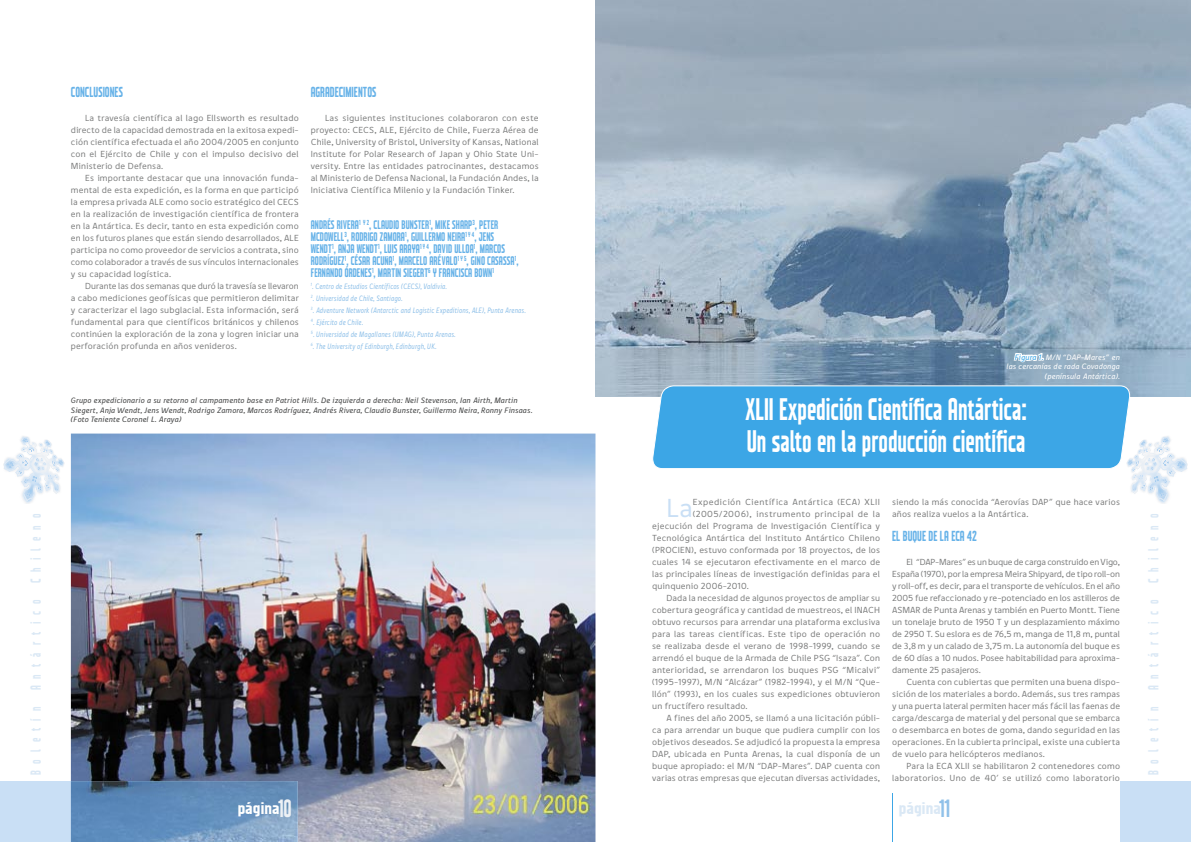
<style>
.page{position:relative;width:1191px;height:842px;background:#fff}
.page>*{position:absolute;margin:0;border:0;box-sizing:border-box;transform-origin:0 0}
.t1{font:30px/32px "TCL355";color:#fff}
.t2{font:26.6px "Digna";color:#c9dff5}
.t3{font:16px "TCL355";letter-spacing:-.005em;color:#dae8f5;scale:1.5 1}
.t4{font:16px "TCL355";letter-spacing:-.005em;color:#fff;scale:1.5 1}
.t5{font:14px "TCL355";letter-spacing:.505em;color:#dae8f5}
.t6{font:14px "TCL355";color:#66b2e8}
.t7{font:12px/12px "TCL355";color:#66b2e8}
.t8{font:9px/12px "Digna";letter-spacing:.015em;color:#7b7c7c;text-align:justify}
.t9{font:9px "Digna";letter-spacing:.035em;color:#7b7c7c}
.t10{font:9px "Digna";letter-spacing:.045em;color:#7b7c7c}
.t11{font:italic 8px/9.6px "Digna";letter-spacing:.005em;color:#474848}
.t12{font:italic 8px "Digna";color:#90c1e9;scale:.8 1}
.t13{font:italic 8px/9.6px "Digna";color:#fff;text-align:right}
.s1{font-size:24px;color:#edf1f5}
.s2{color:#3ca6e6}
.s3{font-size:24px;color:#90c1e9}
</style>
<div class="page">
<img style="left:3px;top:434px;width:68px;height:70px">
<div style="left:0;top:781px;width:71px;height:61px;background:#c9dff5"></div>
<img style="left:1131px;top:436px;width:57px;height:68px">
<div style="left:1120px;top:781px;width:71px;height:61px;background:#c9dff5"></div>
<hr style="left:892px;top:793px;width:1px;height:49px;background:#3ca6e6">
<img style="left:71px;top:434px;width:524px;height:408px">
<img style="left:71px;top:781px;width:227px;height:61px">
<img style="left:595px;top:0;width:596px;height:397px">
<div style="left:652px;top:385px;width:478px;height:84px;background:#3ca6e6"></div>
<svg style="left:1012px;top:351px;width:32px;height:25px"></svg>
<h3 class="t6" style="left:71px;top:84px;width:54px">CONCLUSIONES</h3>
<p class="t8" style="left:71px;top:112px;width:229px;text-indent:14px">La travesía científica al lago Ellsworth es resultado directo de la capacidad demostrada en la exitosa expedi&shy;ción científica efectuada el año 2004/2005 en conjunto con el Ejército de Chile y con el impulso decisivo del Ministerio de Defensa.</p>
<p class="t8" style="left:71px;top:172px;width:229px;text-indent:14px">Es importante destacar que una innovación funda&shy;mental de esta expedición, es la forma en que participó la empresa privada ALE como socio estratégico del CECS en la realización de investigación científica de frontera en la Antártica. Es decir, tanto en esta expedición como en los futuros planes que están siendo desarrollados, ALE participa no como proveedor de servicios a contrata, sino como colaborador a través de sus vínculos internacionales y su capacidad logística.</p>
<p class="t8" style="left:71px;top:280px;width:229px;text-indent:14px">Durante las dos semanas que duró la travesía se llevaron a cabo mediciones geofísicas que permitieron delimitar y caracterizar el lago subglacial. Esta información, será fundamental para que científicos británicos y chilenos continúen la exploración de la zona y logren iniciar una perforación profunda en años venideros.</p>
<h3 class="t6" style="left:311px;top:84px;width:67px">AGRADECIMIENTOS</h3>
<p class="t8" style="left:311px;top:112px;width:229px;text-indent:14px">Las siguientes instituciones colaboraron con este proyecto: CECS, ALE, Ejército de Chile, Fuerza Aérea de Chile, University of Bristol, University of Kansas, National Institute for Polar Research of Japan y Ohio State Uni&shy;versity. Entre las entidades patrocinantes, destacamos al Ministerio de Defensa Nacional, la Fundación Andes, la Iniciativa Científica Milenio y la Fundación Tinker.</p>
<p class="t7" style="left:311px;top:218px;width:209px">ANDRÉS RIVERA<sup>1</sup> <sup>Y</sup> <sup>2</sup>, CLAUDIO BUNSTER<sup>1</sup>, MIKE SHARP<sup>3</sup>, PETER MCDOWELL<sup>3</sup>, RODRIGO ZAMORA<sup>1</sup>, GUILLERMO NEIRA<sup>1</sup> <sup>Y</sup> <sup>4</sup>, JENS WENDT<sup>1</sup>, ANJA WENDT<sup>1</sup>, LUIS ARAYA<sup>1</sup> <sup>Y</sup> <sup>4</sup>, DAVID ULLOA<sup>1</sup>, MARCOS RODRÍGUEZ<sup>1</sup>, CÉSAR ACUÑA<sup>1</sup>, MARCELO ARÉVALO<sup>1</sup> <sup>Y</sup> <sup>5</sup>, GINO CASASSA<sup>1</sup>, FERNANDO ÓRDENES<sup>1</sup>, MARTIN SIEGERT<sup>6</sup> Y FRANCISCA BOWN<sup>1</sup></p>
<p class="t12" style="left:311px;top:282px;width:172px"><sup>1</sup>. Centro de Estudios Científicos (CECS), Valdivia.</p>
<p class="t12" style="left:311px;top:294px;width:116px"><sup>2</sup>. Universidad de Chile, Santiago.</p>
<p class="t12" style="left:311px;top:306px;width:270px"><sup>3</sup>. Adventure Network (Antarctic and Logistic Expeditions, ALE), Punta Arenas.</p>
<p class="t12" style="left:311px;top:318px;width:67px"><sup>4</sup>. Ejército de Chile.</p>
<p class="t12" style="left:311px;top:330px;width:183px"><sup>5</sup>. Universidad de Magallanes (UMAG), Punta Arenas.</p>
<p class="t12" style="left:311px;top:342px;width:159px"><sup>6</sup>. The University of Edinburgh, Edinburgh, UK.</p>
<p class="t11" style="left:71px;top:395px;width:463px">Grupo expedicionario a su retorno al campamento base en Patriot Hills. De izquierda a derecha: Neil Stevenson, Ian Airth, Martin<br>Siegert, Anja Wendt, Jens Wendt, Rodrigo Zamora, Marcos Rodríguez, Andrés Rivera, Claudio Bunster, Guillermo Neira, Ronny Finsaas. (Foto Teniente Coronel L. Araya)</p>
<h3 class="t5" style="left:28px;top:775px;width:263px;rotate:-90deg">Boletín Antártico Chileno</h3>
<h3 class="t4" style="left:238px;top:799px;width:37px">página<span class="s1">10</span></h3>
<p class="t13" style="left:1006px;top:352px;width:115px"><span class="s2">Figura 1.</span> M/N “DAP-Mares” en las cercanías de rada Covadonga (península Antártica).</p>
<h1 class="t1" style="left:745px;top:392px;width:283px">XLII Expedición Científica Antártica:<br>Un salto en la producción científica</h1>
<h2 class="t2" style="left:666px;top:492px;width:28px">La</h2>
<p class="t9" style="left:693px;top:497px;width:189px">Expedición Científica Antártica (ECA) XLII</p>
<p class="t10" style="left:693px;top:509px;width:189px">(2005/2006), instrumento principal de la</p>
<p class="t8" style="left:652px;top:520px;width:229px">ejecución del Programa de Investigación Científica y</p>
<p class="t8" style="left:652px;top:532px;width:229px">Tecnológica Antártica del Instituto Antártico Chileno</p>
<p class="t8" style="left:652px;top:544px;width:229px">(PROCIEN), estuvo conformada por 18 proyectos, de los</p>
<p class="t8" style="left:652px;top:556px;width:229px">cuales 14 se ejecutaron efectivamente en el marco de</p>
<p class="t8" style="left:652px;top:568px;width:229px">las principales líneas de investigación definidas para el</p>
<p class="t8" style="left:652px;top:580px;width:98px">quinquenio 2006-2010.</p>
<p class="t8" style="left:666px;top:592px;width:215px">Dada la necesidad de algunos proyectos de ampliar su</p>
<p class="t8" style="left:652px;top:604px;width:229px">cobertura geográfica y cantidad de muestreos, el INACH</p>
<p class="t8" style="left:652px;top:616px;width:229px">obtuvo recursos para arrendar una plataforma exclusiva</p>
<p class="t8" style="left:652px;top:628px;width:229px">para las tareas científicas. Este tipo de operación no</p>
<p class="t8" style="left:652px;top:640px;width:229px">se realizaba desde el verano de 1998-1999, cuando se</p>
<p class="t8" style="left:652px;top:652px;width:229px">arrendó el buque de la Armada de Chile PSG “Isaza”. Con</p>
<p class="t8" style="left:652px;top:664px;width:229px">anterioridad, se arrendaron los buques PSG “Micalvi”</p>
<p class="t8" style="left:652px;top:676px;width:229px">(1995-1997), M/N “Alcázar” (1982-1994), y el M/N “Que-</p>
<p class="t8" style="left:652px;top:688px;width:229px">llón” (1993), en los cuales sus expediciones obtuvieron</p>
<p class="t8" style="left:652px;top:700px;width:97px">un fructífero resultado.</p>
<p class="t8" style="left:666px;top:712px;width:215px">A fines del año 2005, se llamó a una licitación públi-</p>
<p class="t8" style="left:652px;top:724px;width:229px">ca para arrendar un buque que pudiera cumplir con los</p>
<p class="t8" style="left:652px;top:736px;width:229px">objetivos deseados. Se adjudicó la propuesta la empresa</p>
<p class="t8" style="left:652px;top:748px;width:229px">DAP, ubicada en Punta Arenas, la cual disponía de un</p>
<p class="t8" style="left:652px;top:760px;width:229px">buque apropiado: el M/N “DAP-Mares”. DAP cuenta con</p>
<p class="t8" style="left:652px;top:772px;width:229px">varias otras empresas que ejecutan diversas actividades,</p>
<p class="t8" style="left:892px;top:496px;width:229px">siendo la más conocida “Aerovías DAP” que hace varios años realiza vuelos a la Antártica.</p>
<h3 class="t6" style="left:892px;top:528px;width:86px">EL BUQUE DE LA ECA 42</h3>
<p class="t8" style="left:892px;top:556px;width:229px;text-indent:14px">El “DAP-Mares” es un buque de carga construido en Vigo, España (1970), por la empresa Meira Shipyard, de tipo roll-on y roll-off, es decir, para el transporte de vehículos. En el año 2005 fue refaccionado y re-potenciado en los astilleros de ASMAR de Punta Arenas y también en Puerto Montt. Tiene un tonelaje bruto de 1950 T y un desplazamiento máximo de 2950 T. Su eslora es de 76,5 m, manga de 11,8 m, puntal de 3,8 m y un calado de 3,75 m. La autonomía del buque es de 60 días a 10 nudos. Posee habitabilidad para aproxima&shy;damente 25 pasajeros.</p>
<p class="t8" style="left:892px;top:676px;width:229px;text-indent:14px">Cuenta con cubiertas que permiten una buena dispo&shy;sición de los materiales a bordo. Además, sus tres rampas y una puerta lateral permiten hacer más fácil las faenas de carga/descarga de material y del personal que se embarca o desembarca en botes de goma, dando seguridad en las operaciones. En la cubierta principal, existe una cubierta de vuelo para helicópteros medianos.</p>
<p class="t8" style="left:892px;top:760px;width:229px;text-align:right">Para la ECA XLII se habilitaron 2 contenedores como laboratorios. Uno de 40’ se utilizó como laboratorio</p>
<h3 class="t3" style="left:899px;top:799px;width:36px">página<span class="s3">11</span></h3>
<h3 class="t5" style="left:1145px;top:775px;width:263px;rotate:-90deg">Boletín Antártico Chileno</h3>
</div>
